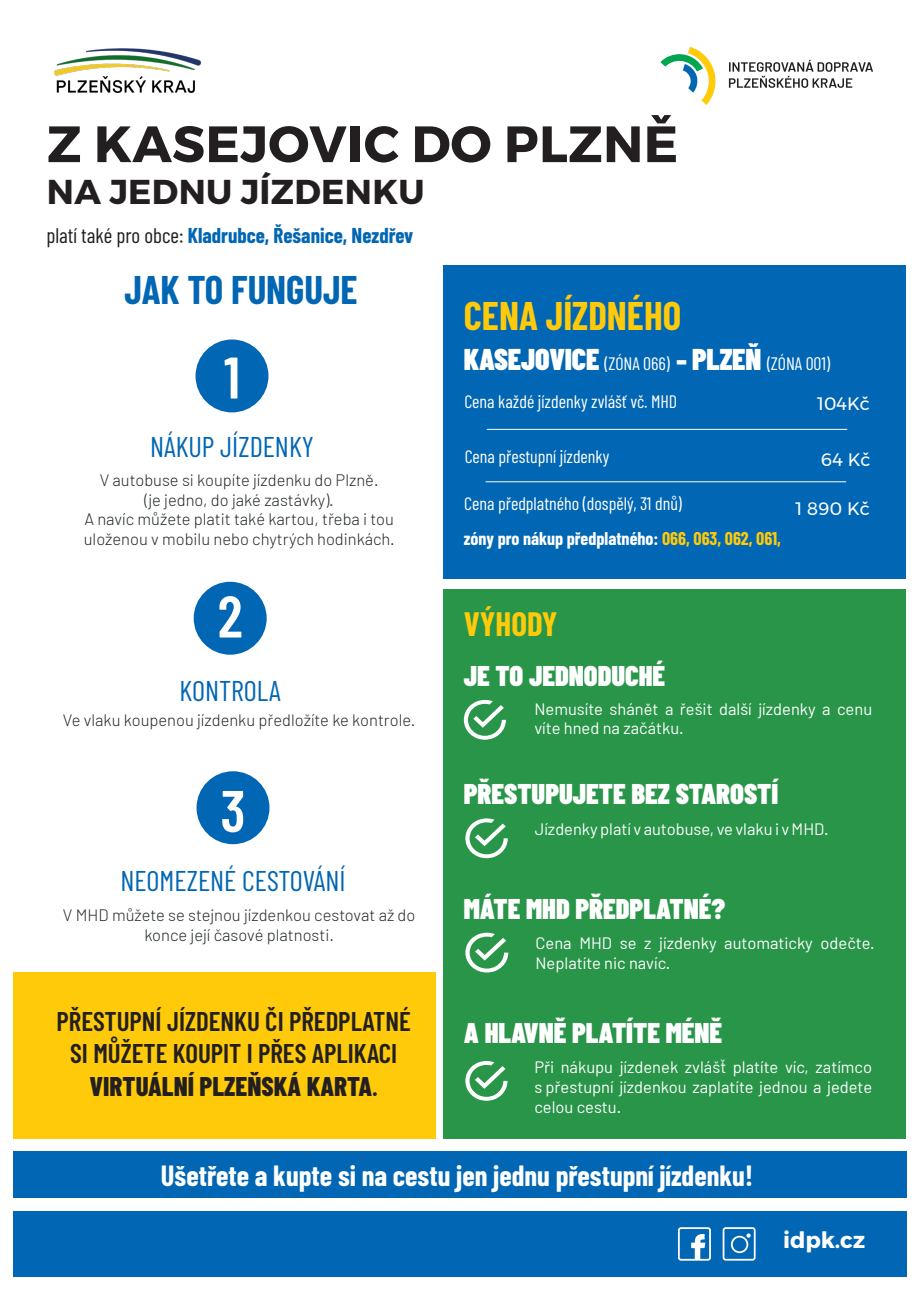
<style>
.page{position:relative;width:919px;height:1289px;background:#fff}
.page>*{position:absolute;margin:0;border:0;box-sizing:border-box;transform-origin:0 0}
._123{font:600 58.5px "Barlow Condensed";color:#fff}
.t1{font:700 51px "Montserrat";letter-spacing:.01em;color:#231f20}
.Paragraph_v1{font:700 39px "Barlow Condensed";color:#0166b3}
.Nadpis-žluty{font:700 39px "Barlow Condensed";color:#feca0a}
.t2{font:700 34.5px "Montserrat";letter-spacing:.01em;color:#231f20}
.jedna_jízdenka{font:700 33px "Barlow Condensed";color:#feca0a}
.Proč_h2{font:900 28.5px "Barlow Condensed";color:#fff}
.t3{font:700 28.5px "Barlow Condensed";color:#fff}
.Proč_h2-2{font:28.5px "Barlow Condensed";color:#0166b3}
.Jakt_to_funguje_h2{font:28.5px "Barlow Condensed";color:#0166b3}
.t4{font:600 27px/32.4px "Barlow Condensed";color:#231f20;text-align:center}
.t5{font:700 22.5px "Montserrat";letter-spacing:-.005em;color:#fff}
.Cena_každé_jízdenky{font:700 21px "Barlow Condensed";color:#0166b3}
.Cena_každé_jízdenky-2{font:18px "Barlow Condensed";color:#fff}
.Cena_každé_jízdenky-3{font:700 18px "Barlow Condensed";color:#fff}
.Cena_každé_jízdenky_-cena{font:18px "Montserrat";color:#fff}
.Paragraph_v3__123{font:300 16.5px/19.8px "Barlow";color:#24292c}
.Paragraph_v2{font:16.5px/19.8px "Barlow";color:#fff}
.s1{font-weight:400;color:#231f20}
.s2{font-weight:800}
.s3{font-weight:900;font-size:30px}
.s4{font-weight:900;font-size:27px}
.s5{color:#feca0a}
</style>
<div class="page">
<div style="left:13px;top:972px;width:422px;height:166px;background:#feca0a"></div>
<div style="left:443px;top:589px;width:463px;height:549px;background:#289548"></div>
<svg style="left:464px;top:700px;width:42px;height:39px"></svg>
<svg style="left:465px;top:932px;width:43px;height:40px"></svg>
<svg style="left:465px;top:1061px;width:42px;height:39px"></svg>
<svg style="left:465px;top:818px;width:42px;height:40px"></svg>
<div style="left:195px;top:339px;width:73px;height:73px;background:#0166b3;border-radius:50%"></div>
<div style="left:194px;top:581px;width:72px;height:73px;background:#0166b3;border-radius:50%"></div>
<div style="left:196px;top:771px;width:73px;height:73px;background:#0166b3;border-radius:50%"></div>
<div style="left:443px;top:266px;width:463px;height:313px;background:#0166b3"></div>
<hr style="left:486px;top:429px;width:361px;height:1px;background:#fff">
<hr style="left:485px;top:481px;width:361px;height:1px;background:#fff">
<div style="left:13px;top:1151px;width:893px;height:47px;background:#0166b3"></div>
<div style="left:13px;top:1210px;width:893px;height:66px;background:#0166b3"></div>
<div style="left:678px;top:1227px;width:33px;height:33px;border:2px solid #fff;border-radius:2px"></div>
<svg style="left:690px;top:1234px;width:16px;height:26px"></svg>
<div style="left:722px;top:1227px;width:33px;height:33px;border:2px solid #fff;border-radius:2px"></div>
<div style="left:730px;top:1235px;width:18px;height:18px;border:2px solid #fff;border-radius:50%"></div>
<svg style="left:746px;top:1233px;width:4px;height:4px"></svg>
<svg style="left:728px;top:60px;width:145px;height:28px"></svg>
<svg style="left:660px;top:47px;width:56px;height:58px"></svg>
<img style="left:54px;top:48px;width:148px;height:45px">
<p class="t1" style="left:47px;top:112px;width:632px">Z KASEJOVIC DO PLZNĚ</p>
<p class="t2" style="left:47px;top:170px;width:379px">NA JEDNU JÍZDENKU</p>
<p class="Cena_každé_jízdenky" style="left:46px;top:221px;width:368px"><span class="s1">platí také pro obce:</span> Kladrubce, Řešanice, Nezdřev</p>
<p class="Paragraph_v1" style="left:125px;top:262px;width:234px">JAK TO FUNGUJE</p>
<p class="_123" style="left:224px;top:336px;width:18px">1</p>
<p class="Jakt_to_funguje_h2" style="left:150px;top:427px;width:165px">NÁKUP JÍZDENKY</p>
<p class="Paragraph_v3__123" style="left:100px;top:469px;width:280px">V autobuse si koupíte jízdenku do Plzně.</p>
<p class="Paragraph_v3__123" style="left:144px;top:489px;width:191px">(je jedno, do jaké zastávky).</p>
<p class="Paragraph_v3__123" style="left:84px;top:509px;width:312px">A navíc můžete platit také kartou, třeba i tou uloženou v mobilu nebo chytrých hodinkách.</p>
<p class="_123" style="left:218px;top:574px;width:26px">2</p>
<p class="Proč_h2-2" style="left:179px;top:670px;width:103px">KONTROLA</p>
<p class="Paragraph_v3__123" style="left:63px;top:709px;width:354px">Ve vlaku koupenou jízdenku předložíte ke kontrole.</p>
<p class="_123" style="left:220px;top:769px;width:26px">3</p>
<p class="Proč_h2-2" style="left:120px;top:860px;width:227px">NEOMEZENÉ CESTOVÁNÍ</p>
<p class="Paragraph_v3__123" style="left:63px;top:904px;width:354px;text-align:center">V MHD můžete se stejnou jízdenkou cestovat až do konce její časové platnosti.</p>
<p class="t4" style="left:57px;top:1003px;width:356px">PŘESTUPNÍ JÍZDENKU ČI PŘEDPLATNÉ<br>SI MŮŽETE KOUPIT I PŘES APLIKACI<br><span class="s2">VIRTUÁLNÍ PLZEŇSKÁ KARTA</span>.</p>
<p class="Nadpis-žluty" style="left:464px;top:288px;width:219px">CENA JÍZDNÉHO</p>
<p class="Cena_každé_jízdenky-2" style="left:464px;top:350px;width:367px"><span class="s3">KASEJOVICE</span> (ZÓNA 066) <span class="s4">–</span> <span class="s3">PLZEŇ</span> (ZÓNA 001)</p>
<p class="Cena_každé_jízdenky-2" style="left:464px;top:388px;width:214px">Cena každé jízdenky zvlášť vč. MHD</p>
<p class="Cena_každé_jízdenky_-cena" style="left:817px;top:390px;width:54px">104Kč</p>
<p class="Cena_každé_jízdenky-2" style="left:464px;top:443px;width:146px">Cena přestupní jízdenky</p>
<p class="Cena_každé_jízdenky_-cena" style="left:820px;top:445px;width:51px">64 Kč</p>
<p class="Cena_každé_jízdenky-2" style="left:464px;top:491px;width:219px">Cena předplatného (dospělý, 31 dnů)</p>
<p class="Cena_každé_jízdenky_-cena" style="left:795px;top:494px;width:76px">1 890 Kč</p>
<p class="Cena_každé_jízdenky-3" style="left:464px;top:525px;width:318px">zóny pro nákup předplatného: <span class="s5">066, 063, 062, 061,</span></p>
<p class="jedna_jízdenka" style="left:464px;top:601px;width:95px">VÝHODY</p>
<p class="Proč_h2" style="left:464px;top:655px;width:203px">JE TO JEDNODUCHÉ</p>
<p class="Paragraph_v2" style="left:534px;top:698px;width:339px">Nemusíte shánět a řešit další jízdenky a cenu víte hned na začátku.</p>
<p class="Proč_h2" style="left:464px;top:774px;width:316px">PŘESTUPUJETE BEZ STAROSTÍ</p>
<p class="Paragraph_v2" style="left:534px;top:818px;width:295px">Jízdenky platí v autobuse, ve vlaku i v MHD.</p>
<p class="Proč_h2" style="left:464px;top:888px;width:263px">MÁTE MHD PŘEDPLATNÉ?</p>
<p class="Paragraph_v2" style="left:535px;top:933px;width:341px">Cena MHD se z jízdenky automaticky odečte.<br>Neplatíte nic navíc.</p>
<p class="Proč_h2" style="left:464px;top:1012px;width:260px">A HLAVNĚ PLATÍTE MÉNĚ</p>
<p class="Paragraph_v2" style="left:534px;top:1057px;width:339px;text-align:justify">Při nákupu jízdenek zvlášť platíte víc, zatímco s přestupní jízdenkou zaplatíte jednou a jedete celou cestu.</p>
<p class="t3" style="left:161px;top:1155px;width:593px">Ušetřete a kupte si na cestu jen jednu přestupní jízdenku!</p>
<p class="t5" style="left:783px;top:1226px;width:83px">idpk.cz</p>
</div>
